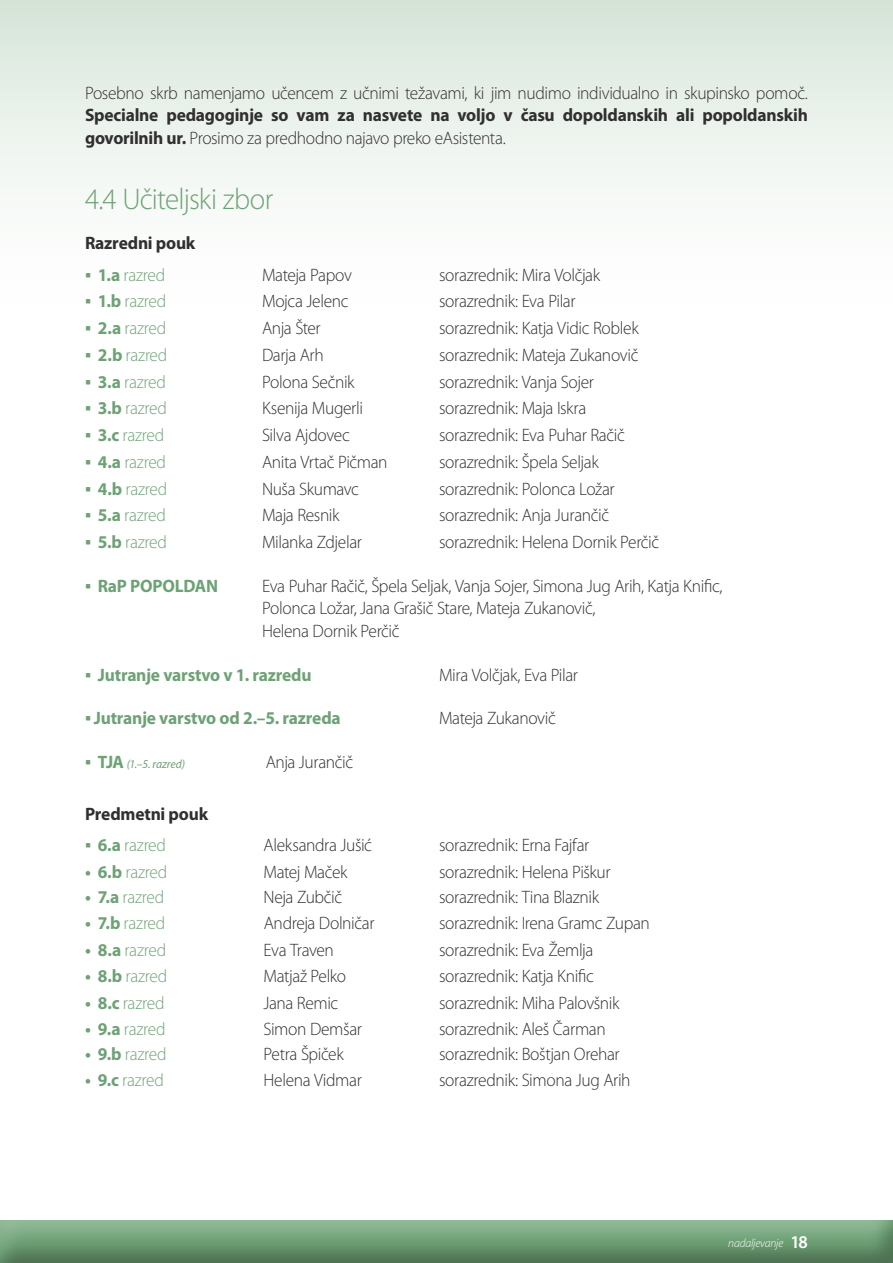
<style>
.page{position:relative;width:893px;height:1263px;background:#fff}
.page>*{position:absolute;margin:0;border:0;box-sizing:border-box;transform-origin:0 0}
.t1{font:300 30px "Myriad Pro";letter-spacing:-.025em;color:#6ea276}
.t2{font:300 18px/22.5px "Myriad Pro";letter-spacing:-.025em;color:#312f30;text-align:justify}
.t3{font:300 18px "Myriad Pro";letter-spacing:-.015em;color:#6ea276}
.t4{font:700 18px "Myriad Pro";letter-spacing:-.015em;color:#6ea276}
.t5{font:700 18px "Myriad Pro";letter-spacing:-.01em;color:#312f30}
.t6{font:600 18px "Myriad Pro";color:#fff}
.t7{font:italic 12px "Myriad Pro";letter-spacing:-.005em;color:#6ea276}
.t8{font:italic 300 12px "Myriad Pro";letter-spacing:-.02em;color:#fff}
.s1{font-weight:700}
.s2{font-family:"Agency FB";font-weight:400;font-size:15px}
.s3{color:#231f20}
.s4{font-family:"Agency FB";font-style:normal;font-size:15px}
.s5{font-weight:700;font-style:normal;font-size:18px}
</style>
<div class="page">
<div style="left:0;top:1218px;width:893px;height:45px;background:#231f20;opacity:.35"></div>
<div style="left:0;top:0;width:893px;height:334px;background:linear-gradient(to bottom,#d9e7db,#fff)"></div>
<p class="t2" style="left:85px;top:81px;width:724px">Posebno skrb namenjamo učencem z učnimi težavami, ki jim nudimo individualno in skupinsko pomoč.<br><span class="s1">Specialne pedagoginje so vam za nasvete na voljo v času dopoldanskih ali popoldanskih govorilnih ur.</span> Prosimo za predhodno najavo preko eAsistenta.</p>
<p class="t1" style="left:85px;top:181px;width:190px">4.4 Učiteljski zbor</p>
<p class="t5" style="left:85px;top:232px;width:112px">Razredni pouk</p>
<p class="t3" style="left:85px;top:264px;width:82px"><span class="s2">•</span> <span class="s1">1.a</span> razred</p>
<p class="t2" style="left:262px;top:263px;width:91px">Mateja Papov</p>
<p class="t2" style="left:439px;top:263px;width:163px">sorazrednik: Mira Volčjak</p>
<p class="t3" style="left:85px;top:290px;width:83px"><span class="s2">•</span> <span class="s1">1.b</span> razred</p>
<p class="t2" style="left:262px;top:290px;width:88px">Mojca Jelenc</p>
<p class="t2" style="left:439px;top:290px;width:138px">sorazrednik: Eva Pilar</p>
<p class="t3" style="left:85px;top:317px;width:83px"><span class="s2">•</span> <span class="s1">2.a</span> razred</p>
<p class="t2" style="left:262px;top:317px;width:60px">Anja Šter</p>
<p class="t2" style="left:439px;top:317px;width:201px">sorazrednik: Katja Vidic Roblek</p>
<p class="t3" style="left:85px;top:344px;width:84px"><span class="s2">•</span> <span class="s1">2.b</span> razred</p>
<p class="t2" style="left:262px;top:343px;width:63px">Darja Arh</p>
<p class="t2" style="left:439px;top:343px;width:201px">sorazrednik: Mateja Zukanovič</p>
<p class="t3" style="left:85px;top:371px;width:82px"><span class="s2">•</span> <span class="s1">3.a</span> razred</p>
<p class="t2" style="left:262px;top:370px;width:94px">Polona Sečnik</p>
<p class="t2" style="left:439px;top:370px;width:157px">sorazrednik: Vanja Sojer</p>
<p class="t3" style="left:85px;top:397px;width:84px"><span class="s2">•</span> <span class="s1">3.b</span> razred</p>
<p class="t2" style="left:262px;top:397px;width:102px">Ksenija Mugerli</p>
<p class="t2" style="left:439px;top:397px;width:149px">sorazrednik: Maja Iskra</p>
<p class="t3" style="left:85px;top:424px;width:81px"><span class="s2">•</span> <span class="s1">3.c</span> razred</p>
<p class="t2" style="left:262px;top:424px;width:89px">Silva Ajdovec</p>
<p class="t2" style="left:439px;top:424px;width:187px">sorazrednik: Eva Puhar Račič</p>
<p class="t3" style="left:85px;top:451px;width:83px"><span class="s2">•</span> <span class="s1">4.a</span> razred</p>
<p class="t2" style="left:262px;top:450px;width:127px">Anita Vrtač Pičman</p>
<p class="t2" style="left:439px;top:450px;width:161px">sorazrednik: Špela Seljak</p>
<p class="t3" style="left:85px;top:478px;width:84px"><span class="s2">•</span> <span class="s1">4.b</span> razred</p>
<p class="t2" style="left:262px;top:477px;width:99px">Nuša Skumavc</p>
<p class="t2" style="left:439px;top:477px;width:177px">sorazrednik: Polonca Ložar</p>
<p class="t3" style="left:85px;top:504px;width:82px"><span class="s2">•</span> <span class="s1">5.a</span> razred</p>
<p class="t2" style="left:262px;top:504px;width:79px">Maja Resnik</p>
<p class="t2" style="left:439px;top:504px;width:172px">sorazrednik: Anja Jurančič</p>
<p class="t3" style="left:85px;top:531px;width:83px"><span class="s2">•</span> <span class="s1">5.b</span> razred</p>
<p class="t2" style="left:262px;top:531px;width:101px">Milanka Zdjelar</p>
<p class="t2" style="left:439px;top:531px;width:222px">sorazrednik: Helena Dornik Perčič</p>
<p class="t4" style="left:85px;top:574px;width:134px"><span class="s2">•</span> RaP POPOLDAN</p>
<p class="t2" style="left:262px;top:574px;width:462px;text-align:left">Eva Puhar Račič, Špela Seljak, Vanja Sojer, Simona Jug Arih, Katja Knific,<br>Polonca Ložar<span class="s3">,</span> Jana Grašič Stare, Mateja Zukanovič,<br>Helena Dornik Perčič</p>
<p class="t4" style="left:85px;top:663px;width:228px"><span class="s2">•</span> Jutranje varstvo v 1. razredu</p>
<p class="t2" style="left:439px;top:663px;width:140px">Mira Volčjak, Eva Pilar</p>
<p class="t4" style="left:85px;top:706px;width:257px"><span class="s2">•</span> Jutranje varstvo od 2.–5. razreda</p>
<p class="t2" style="left:439px;top:707px;width:118px">Mateja Zukanovič</p>
<p class="t7" style="left:85px;top:757px;width:101px"><span class="s4">•</span> <span class="s5">TJA</span> (1.–5. razred)</p>
<p class="t2" style="left:266px;top:751px;width:89px">Anja Jurančič</p>
<p class="t5" style="left:85px;top:802px;width:125px">Predmetni pouk</p>
<p class="t3" style="left:85px;top:834px;width:83px"><span class="s2">•</span> <span class="s1">6.a</span> razred</p>
<p class="t2" style="left:264px;top:833px;width:110px">Aleksandra Jušić</p>
<p class="t2" style="left:439px;top:833px;width:152px">sorazrednik: Erna Fajfar</p>
<p class="t3" style="left:85px;top:861px;width:84px"><span class="s1">• 6.b</span> razred</p>
<p class="t2" style="left:264px;top:860px;width:85px">Matej Maček</p>
<p class="t2" style="left:439px;top:860px;width:173px">sorazrednik: Helena Piškur</p>
<p class="t3" style="left:85px;top:887px;width:81px"><span class="s1">• 7.a</span> razred</p>
<p class="t2" style="left:264px;top:886px;width:80px">Neja Zubčič</p>
<p class="t2" style="left:439px;top:886px;width:161px">sorazrednik: Tina Blaznik</p>
<p class="t3" style="left:85px;top:912px;width:82px"><span class="s1">• 7.b</span> razred</p>
<p class="t2" style="left:264px;top:912px;width:112px">Andreja Dolničar</p>
<p class="t2" style="left:439px;top:912px;width:212px">sorazrednik: Irena Gramc Zupan</p>
<p class="t3" style="left:85px;top:939px;width:83px"><span class="s1">• 8.a</span> razred</p>
<p class="t2" style="left:264px;top:939px;width:72px">Eva Traven</p>
<p class="t2" style="left:439px;top:939px;width:156px">sorazrednik: Eva Žemlja</p>
<p class="t3" style="left:85px;top:965px;width:84px"><span class="s1">• 8.b</span> razred</p>
<p class="t2" style="left:264px;top:964px;width:84px">Matjaž Pelko</p>
<p class="t2" style="left:439px;top:964px;width:156px">sorazrednik: Katja Knific</p>
<p class="t3" style="left:85px;top:992px;width:81px"><span class="s1">• 8.c</span> razred</p>
<p class="t2" style="left:264px;top:991px;width:76px">Jana Remic</p>
<p class="t2" style="left:439px;top:991px;width:182px">sorazrednik: Miha Palovšnik</p>
<p class="t3" style="left:85px;top:1018px;width:82px"><span class="s1">• 9.a</span> razred</p>
<p class="t2" style="left:264px;top:1017px;width:100px">Simon Demšar</p>
<p class="t2" style="left:439px;top:1017px;width:168px">sorazrednik: Aleš Čarman</p>
<p class="t3" style="left:85px;top:1043px;width:83px"><span class="s1">• 9.b</span> razred</p>
<p class="t2" style="left:264px;top:1043px;width:82px">Petra Špiček</p>
<p class="t2" style="left:439px;top:1043px;width:182px">sorazrednik: Boštjan Orehar</p>
<p class="t3" style="left:85px;top:1069px;width:80px"><span class="s1">• 9.c</span> razred</p>
<p class="t2" style="left:264px;top:1069px;width:100px">Helena Vidmar</p>
<p class="t2" style="left:439px;top:1069px;width:193px">sorazrednik: Simona Jug Arih</p>
<p class="t8" style="left:728px;top:1235px;width:56px">nadaljevanje</p>
<p class="t6" style="left:790px;top:1231px;width:19px">18</p>
</div>
